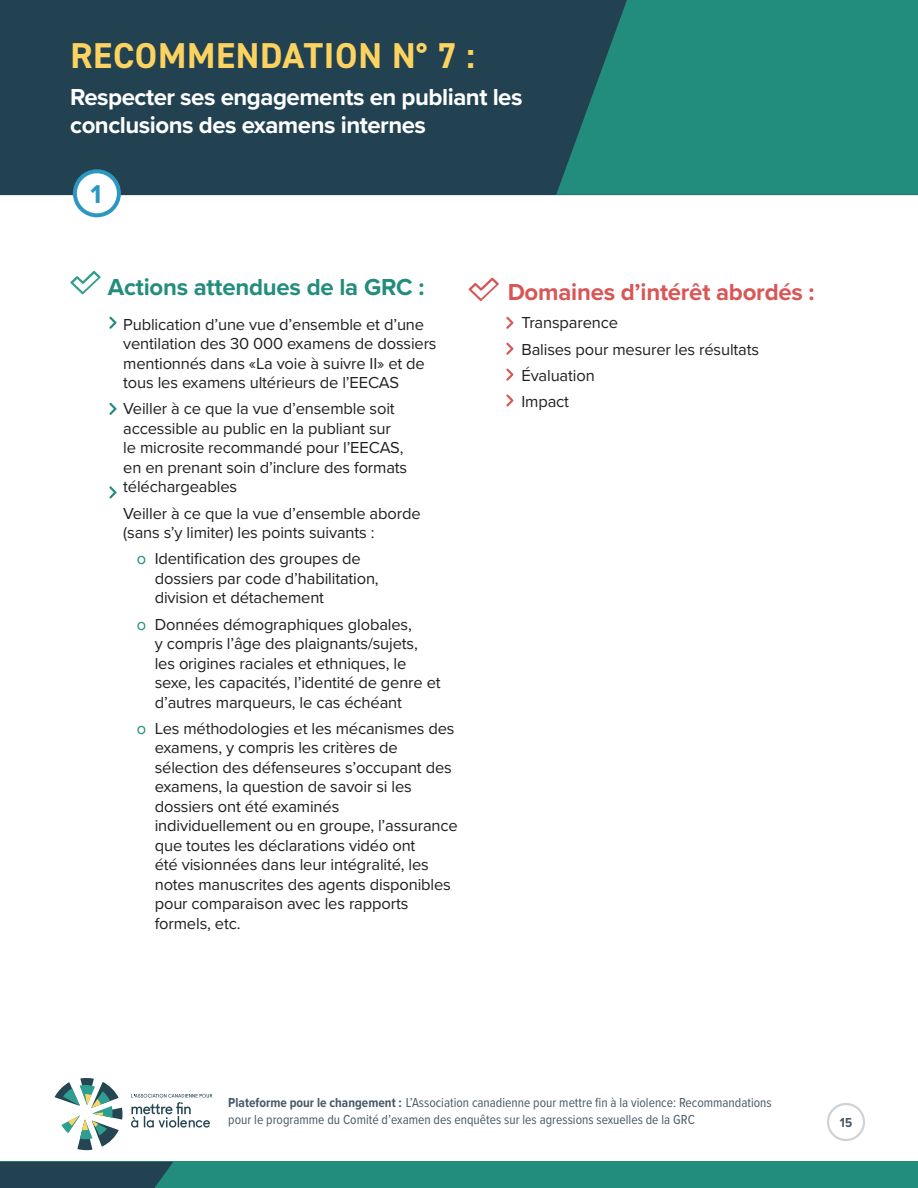
<style>
.page{position:relative;width:918px;height:1188px;background:#fff}
.page>*{position:absolute;margin:0;border:0;box-sizing:border-box;transform-origin:0 0}
.t1{font:700 36px "DIN2014";letter-spacing:.02em;color:#fcd360}
.t2{font:700 26.7px "Proxima Nova";color:#2c98c2}
.t3{font:700 24px/28.5px "Proxima Nova";letter-spacing:-.02em;color:#fff}
.t4{font:700 24px "Proxima Nova";letter-spacing:-.01em;color:#d85756}
.t5{font:700 24px "Proxima Nova";letter-spacing:-.01em;color:#238d7d}
.t6{font:16.5px/19.5px "Proxima Nova";letter-spacing:-.01em;color:#231f20}
.t7{font:13.5px/16.5px "Proxima Nova Cond";color:#475a68}
.t8{font:700 13.5px "Proxima Nova Cond";color:#475a68}
.s1{color:#238d7d}
.s2{font-weight:700}
</style>
<div class="page">
<svg style="left:55px;top:1078px;width:68px;height:72px"></svg>
<svg style="left:131px;top:1094px;width:81px;height:34px"></svg>
<div style="left:827px;top:1103px;width:38px;height:38px;border:2px solid #d1d2d4;border-radius:50%"></div>
<div style="left:0;top:1162px;width:918px;height:26px;background:#238d7d"></div>
<div style="left:0;top:1162px;width:173px;height:26px;background:#224251"></div>
<div style="left:0;top:0;width:556px;height:195px;background:#224251"></div>
<svg style="left:556px;top:0;width:362px;height:195px;background:#228578"></svg>
<div style="left:75px;top:171px;width:44px;height:44px;background:#fff;border-radius:50%"></div>
<div style="left:73px;top:169px;width:48px;height:48px;border:4px solid #2c98c2;border-radius:50%"></div>
<svg style="left:506px;top:317px;width:7px;height:12px"></svg>
<svg style="left:506px;top:343px;width:7px;height:12px"></svg>
<svg style="left:506px;top:368px;width:7px;height:13px"></svg>
<svg style="left:469px;top:278px;width:30px;height:23px"></svg>
<svg style="left:506px;top:394px;width:7px;height:13px"></svg>
<svg style="left:109px;top:317px;width:8px;height:12px"></svg>
<svg style="left:109px;top:403px;width:8px;height:12px"></svg>
<svg style="left:109px;top:486px;width:8px;height:12px"></svg>
<svg style="left:70px;top:271px;width:31px;height:23px"></svg>
<p class="t1" style="left:70px;top:31px;width:406px">RECOMMENDATION N° 7 :</p>
<p class="t3" style="left:70px;top:82px;width:454px">Respecter ses engagements en publiant les conclusions des examens internes</p>
<p class="t2" style="left:90px;top:174px;width:12px">1</p>
<p class="t5" style="left:108px;top:269px;width:318px">Actions attendues de la GRC :</p>
<p class="t6" style="left:123px;top:314px;width:315px">Publication d’une vue d’ensemble et d’une ventilation des 30 000 examens de dossiers mentionnés dans «La voie à suivre II» et de tous les examens ultérieurs de l’EECAS</p>
<p class="t6" style="left:123px;top:399px;width:286px">Veiller à ce que la vue d’ensemble soit accessible au public en la publiant sur le microsite recommandé pour l’EECAS, en en prenant soin d’inclure des formats téléchargeables</p>
<p class="t6" style="left:123px;top:503px;width:299px">Veiller à ce que la vue d’ensemble aborde (sans s’y limiter) les points suivants :</p>
<p class="t6" style="left:155px;top:549px;width:226px;text-indent:-18px"><span class="s1">o</span> Identification des groupes de dossiers par code d’habilitation, division et détachement</p>
<p class="t6" style="left:155px;top:614px;width:288px;text-indent:-18px"><span class="s1">o</span> Données démographiques globales,<br>y compris l’âge des plaignants/sujets, les origines raciales et ethniques, le sexe, les capacités, l’identité de genre et d’autres marqueurs, le cas échéant</p>
<p class="t6" style="left:155px;top:718px;width:305px;text-indent:-18px"><span class="s1">o</span> Les méthodologies et les mécanismes des examens, y compris les critères de sélection des défenseures s’occupant des examens, la question de savoir si les dossiers ont été examinés individuellement ou en groupe, l’assurance que toutes les déclarations vidéo ont<br>été visionnées dans leur intégralité, les notes manuscrites des agents disponibles pour comparaison avec les rapports formels, etc.</p>
<p class="t4" style="left:508px;top:274px;width:309px">Domaines d’intérêt abordés :</p>
<p class="t6" style="left:521px;top:312px;width:98px">Transparence</p>
<p class="t6" style="left:521px;top:339px;width:239px">Balises pour mesurer les résultats</p>
<p class="t6" style="left:521px;top:365px;width:75px">Évaluation</p>
<p class="t6" style="left:521px;top:391px;width:49px">Impact</p>
<p class="t7" style="left:228px;top:1094px;width:545px"><span class="s2">Plateforme pour le changement :</span> L’Association canadienne pour mettre fin à la violence: Recommandations pour le programme du Comité d’examen des enquêtes sur les agressions sexuelles de la GRC</p>
<p class="t8" style="left:840px;top:1112px;width:14px">15</p>
</div>
